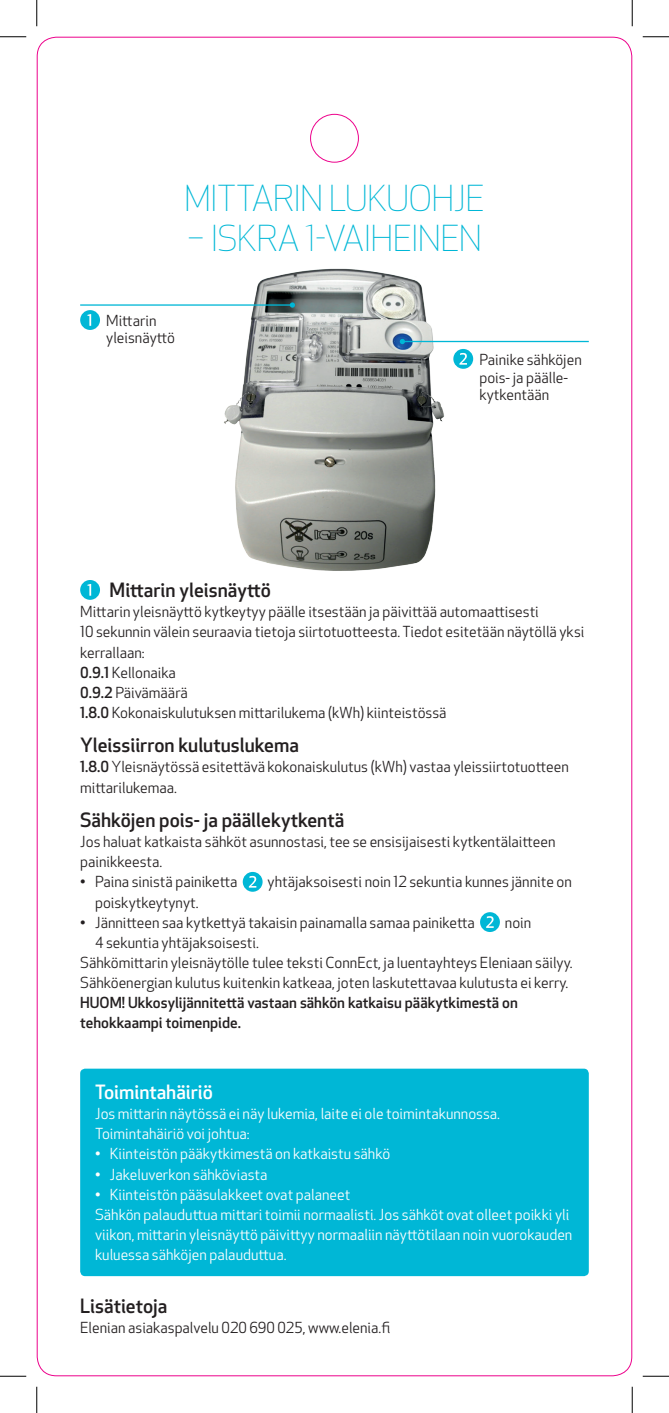
<style>
.page{position:relative;width:669px;height:1413px;background:#fff}
.page>*{position:absolute;margin:0;border:0;box-sizing:border-box;transform-origin:0 0}
.t1{font:300 35px "Apex New";letter-spacing:-.01em;color:#00b7d6}
.t2{font:500 19.25px "Apex New";color:#231f20}
.t3{font:500 19.25px "Apex New";color:#fff}
.p_base{font:14.88px/20.1px "Apex New";color:#231f20}
.p_base-2{font:14.88px/20.1px "Apex New";color:#fff}
.p_base_white{font:14.88px/20.1px "Apex New";color:#fff}
.p_base-3{font:500 14.88px/20.1px "Apex New";color:#231f20}
.s1{font-weight:500}
</style>
<div class="page">
<img style="left:80px;top:268px;width:509px;height:332px">
<div style="left:80px;top:580px;width:20px;height:20px;background:#00b7d6;border-radius:50%"></div>
<svg style="left:87px;top:584px;width:4px;height:12px"></svg>
<div style="left:243px;top:872px;width:20px;height:20px;background:#00b7d6;border-radius:50%"></div>
<svg style="left:249px;top:876px;width:7px;height:12px"></svg>
<div style="left:480px;top:912px;width:20px;height:20px;background:#00b7d6;border-radius:50%"></div>
<svg style="left:486px;top:916px;width:8px;height:12px"></svg>
<div style="left:80px;top:1069px;width:509px;height:207px;background:#00b7d6;border-radius:5px"></div>
<hr style="left:402px;top:341px;width:187px;height:1px;background:#00b7d6">
<svg style="left:400px;top:339px;width:5px;height:5px"></svg>
<hr style="left:80px;top:304px;width:212px;height:2px;background:#00b7d6">
<svg style="left:290px;top:302px;width:5px;height:6px"></svg>
<div style="left:80px;top:310px;width:20px;height:20px;background:#00b7d6;border-radius:50%"></div>
<svg style="left:87px;top:314px;width:4px;height:12px"></svg>
<svg style="left:453px;top:349px;width:20px;height:20px"></svg>
<div style="left:310px;top:114px;width:49px;height:49px;border:1px solid #ed028c;border-radius:50%"></div>
<svg style="left:0;top:36px;width:26px;height:1px"></svg>
<svg style="left:643px;top:36px;width:26px;height:1px"></svg>
<svg style="left:0;top:1376px;width:26px;height:1px"></svg>
<svg style="left:643px;top:1376px;width:26px;height:1px"></svg>
<svg style="left:36px;top:0;width:1px;height:26px"></svg>
<svg style="left:36px;top:1387px;width:1px;height:26px"></svg>
<svg style="left:632px;top:0;width:1px;height:26px"></svg>
<svg style="left:632px;top:1387px;width:1px;height:26px"></svg>
<h2 class="t1" style="left:184px;top:176px;width:302px">MITTARIN LUKUOHJE</h2>
<h2 class="t1" style="left:187px;top:216px;width:296px">– ISKRA 1-VAIHEINEN</h2>
<p class="p_base" style="left:106px;top:312px;width:70px;line-height:17.5px">Mittarin yleisnäyttö</p>
<p class="p_base" style="left:479px;top:351px;width:104px;line-height:17.5px">Painike sähköjen pois- ja päälle&shy;kytkentään</p>
<h3 class="t2" style="left:110px;top:577px;width:163px">Mittarin yleisnäyttö</h3>
<p class="p_base" style="left:80px;top:602px;width:506px">Mittarin yleisnäyttö kytkeytyy päälle itsestään ja päivittää automaattisesti<br>10 sekunnin välein seuraavia tietoja siirtotuotteesta. Tiedot esitetään näytöllä yksi kerrallaan:</p>
<p class="p_base" style="left:80px;top:662px;width:97px"><span class="s1">0.9.1</span> Kellonaika</p>
<p class="p_base" style="left:80px;top:682px;width:109px"><span class="s1">0.9.2</span> Päivämäärä</p>
<p class="p_base" style="left:80px;top:702px;width:368px"><span class="s1">1.8.0</span> Kokonaiskulutuksen mittarilukema (kWh) kiinteistössä</p>
<h3 class="t2" style="left:80px;top:732px;width:220px">Yleissiirron kulutuslukema</h3>
<p class="p_base" style="left:80px;top:757px;width:490px"><span class="s1">1.8.0</span> Yleisnäytössä esitettävä kokonaiskulutus (kWh) vastaa yleissiirtotuotteen mittarilukemaa.</p>
<h3 class="t2" style="left:80px;top:807px;width:265px">Sähköjen pois- ja päällekytkentä</h3>
<p class="p_base" style="left:80px;top:832px;width:477px">Jos haluat katkaista sähköt asunnostasi, tee se ensisijaisesti kytkentälaitteen painikkeesta.</p>
<p class="p_base" style="left:80px;top:872px;width:159px">• Paina sinistä painiketta</p>
<p class="p_base" style="left:268px;top:872px;width:306px">yhtäjaksoisesti noin 12 sekuntia kunnes jännite on</p>
<p class="p_base" style="left:95px;top:892px;width:105px">poiskytkeytynyt.</p>
<p class="p_base" style="left:80px;top:912px;width:396px">• Jännitteen saa kytkettyä takaisin painamalla samaa painiketta</p>
<p class="p_base" style="left:505px;top:912px;width:28px">noin</p>
<p class="p_base" style="left:95px;top:932px;width:165px">4 sekuntia yhtäjaksoisesti.</p>
<p class="p_base" style="left:80px;top:952px;width:494px">Sähkömittarin yleisnäytölle tulee teksti ConnEct, ja luentayhteys Eleniaan säilyy.<br>Sähköenergian kulutus kuitenkin katkeaa, joten laskutettavaa kulutusta ei kerry.</p>
<p class="p_base-3" style="left:80px;top:992px;width:439px">HUOM! Ukkosylijännitettä vastaan sähkön katkaisu pääkytkimestä on tehokkaampi toimenpide.</p>
<h3 class="t3" style="left:95px;top:1079px;width:119px">Toimintahäiriö</h3>
<p class="p_base_white" style="left:95px;top:1104px;width:406px">Jos mittarin näytössä ei näy lukemia, laite ei ole toimintakunnossa.<br>Toimintahäiriö voi johtua:</p>
<p class="p_base-2" style="left:95px;top:1144px;width:297px">• Kiinteistön pääkytkimestä on katkaistu sähkö</p>
<p class="p_base-2" style="left:95px;top:1164px;width:174px">• Jakeluverkon sähköviasta</p>
<p class="p_base-2" style="left:95px;top:1184px;width:257px">• Kiinteistön pääsulakkeet ovat palaneet</p>
<p class="p_base-2" style="left:95px;top:1204px;width:479px">Sähkön palauduttua mittari toimii normaalisti. Jos sähköt ovat olleet poikki yli viikon, mittarin yleisnäyttö päivittyy normaaliin näyttötilaan noin vuorokauden kuluessa sähköjen palauduttua.</p>
<h3 class="t2" style="left:80px;top:1293px;width:89px">Lisätietoja</h3>
<p class="p_base" style="left:80px;top:1317px;width:312px">Elenian asiakaspalvelu 020 690 025, www.elenia.fi</p>
</div>
